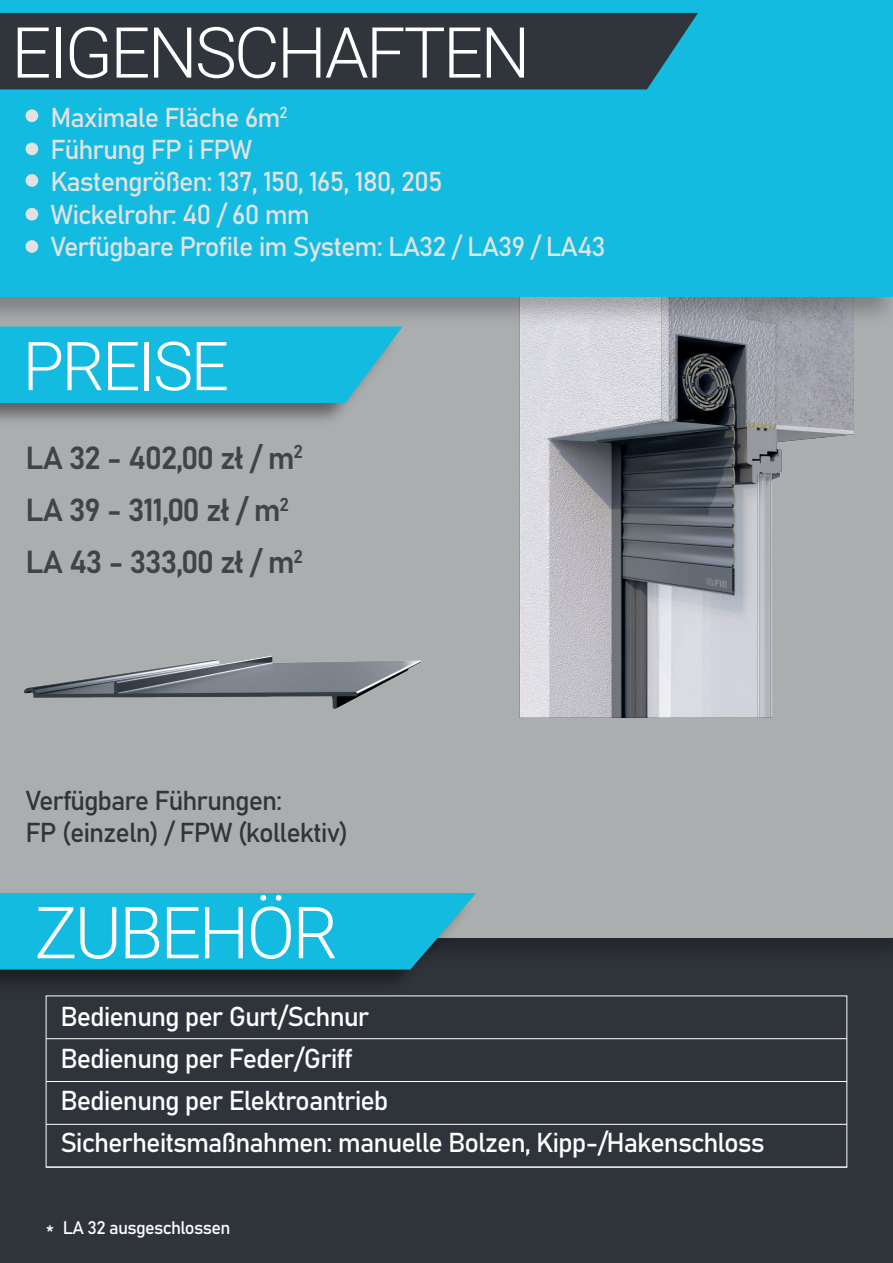
<style>
.page{position:relative;width:893px;height:1263px;background:#fff}
.page>*{position:absolute;margin:0;border:0;box-sizing:border-box;transform-origin:0 0}
.t1{font:300 71.85px "Roboto";letter-spacing:-.04em;color:#fff}
.t2{font:300 70.35px "Roboto";letter-spacing:-.04em;color:#fff}
.t3{font:300 67.5px "Roboto";letter-spacing:-.04em;color:#fff}
.t4{font:31.5px/52.3px "Bahnschrift";letter-spacing:-.04em;color:#414446}
.t5{font:27px/42px "Bahnschrift";letter-spacing:-.04em;color:#fff}
.t6{font:27px/32.4px "Bahnschrift";letter-spacing:-.04em;color:#e1e2e1}
.t7{font:27px/32.4px "Bahnschrift";letter-spacing:-.04em;color:#30353c}
.t8{font:18px "Bahnschrift";letter-spacing:-.04em;color:#fff}
</style>
<div class="page">
<div style="left:0;top:875px;width:893px;height:388px;background:#2f343b"></div>
<div style="left:0;top:336px;width:893px;height:602px;background:#abaeaf"></div>
<img style="left:481px;top:336px;width:412px;height:381px">
<img style="left:0;top:296px;width:893px;height:40px">
<div style="left:0;top:0;width:893px;height:296px;background:#13bbe1"></div>
<div style="left:26px;top:208px;width:12px;height:13px;background:#e1e2e1;border-radius:50%"></div>
<div style="left:26px;top:240px;width:12px;height:13px;background:#e1e2e1;border-radius:50%"></div>
<div style="left:26px;top:109px;width:12px;height:13px;background:#e1e2e1;border-radius:50%"></div>
<div style="left:26px;top:174px;width:12px;height:13px;background:#e1e2e1;border-radius:50%"></div>
<div style="left:26px;top:142px;width:12px;height:13px;background:#e1e2e1;border-radius:50%"></div>
<div style="left:0;top:13px;width:698px;height:76px;background:#30353c"></div>
<img style="left:0;top:318px;width:408px;height:115px">
<svg style="left:0;top:326px;width:403px;height:77px;background:#1eb9dc"></svg>
<img style="left:0;top:885px;width:481px;height:114px">
<div style="left:0;top:893px;width:476px;height:76px;background:#13bbe1"></div>
<hr style="left:46px;top:1167px;width:801px;height:1px;background:#fff">
<hr style="left:46px;top:1124px;width:801px;height:1px;background:#fff">
<hr style="left:46px;top:1081px;width:801px;height:1px;background:#fff">
<hr style="left:46px;top:1038px;width:801px;height:1px;background:#fff">
<div style="left:20px;top:504px;width:469px;height:352px;background:#abaeaf"></div>
<h2 class="t2" style="left:11px;top:3px;width:520px">EIGENSCHAFTEN</h2>
<p class="t6" style="left:51px;top:99px;width:557px">Maximale Fläche 6m<sup>2<br></sup>Führung FP i FPW<br>Kastengrößen: 137, 150, 165, 180, 205<br>Wickelrohr: 40 / 60 mm<br>Verfügbare Profile im System: LA32 / LA39 / LA43</p>
<h3 class="t3" style="left:23px;top:319px;width:208px">PREISE</h3>
<p class="t4" style="left:26px;top:429px;width:279px">LA 32 - 402,00 zł / m<sup>2<br></sup>LA 39 - 311,00 zł / m<sup>2<br></sup>LA 43 - 333,00 zł / m<sup>2</sup></p>
<p class="t7" style="left:26px;top:782px;width:324px">Verfügbare Führungen:<br>FP (einzeln) / FPW (kollektiv)</p>
<h1 class="t1" style="left:34px;top:882px;width:305px">ZUBEHÖR</h1>
<p class="t5" style="left:60px;top:994px;width:706px">Bedienung per Gurt/Schnur<br>Bedienung per Feder/Griff<br>Bedienung per Elektroantrieb<br>Sicherheitsmaßnahmen: manuelle Bolzen, Kipp-/Hakenschloss</p>
<p class="t8" style="left:46px;top:1219px;width:9px">*</p>
<p class="t8" style="left:63px;top:1213px;width:169px">LA 32 ausgeschlossen</p>
</div>
